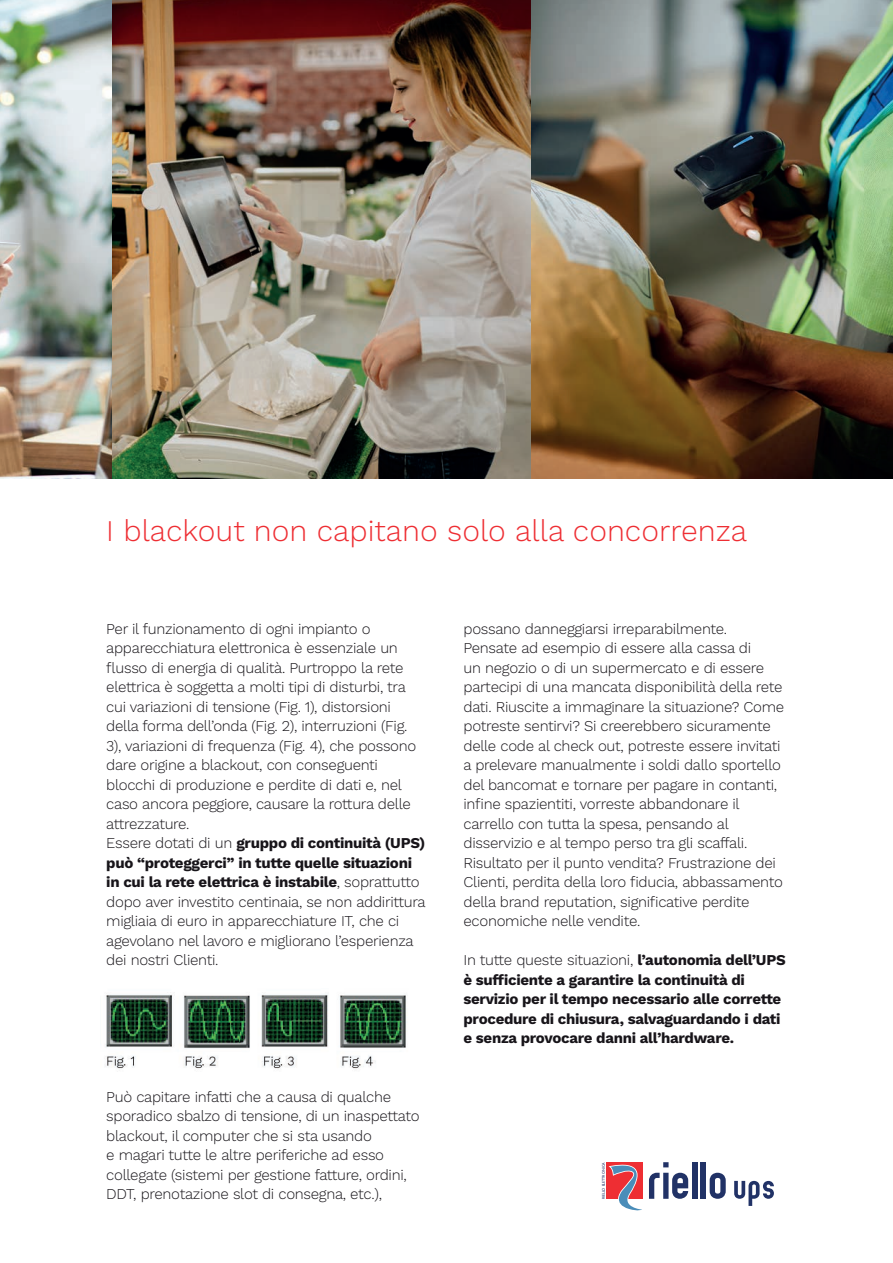
<style>
.page{position:relative;width:893px;height:1263px;background:#fff}
.page>*{position:absolute;margin:0;border:0;box-sizing:border-box;transform-origin:0 0}
.t1{font:300 30px "Work Sans";color:#ee2e33}
.t2{font:300 15px/19.5px "Work Sans";letter-spacing:-.02em;color:#171419}
.t3{font:700 15px/19.5px "Work Sans";letter-spacing:-.02em;color:#171419}
.t4{font:3.75px "Gill Sans";color:#213266}
.s1{font-weight:700}
.s2{font-weight:300}
</style>
<div class="page">
<img style="left:0;top:0;width:113px;height:478px">
<img style="left:113px;top:0;width:418px;height:478px">
<img style="left:531px;top:0;width:362px;height:478px">
<svg style="left:734px;top:1181px;width:40px;height:25px"></svg>
<div style="left:692px;top:1162px;width:5px;height:37px;background:#213266"></div>
<div style="left:701px;top:1162px;width:5px;height:37px;background:#213266"></div>
<svg style="left:710px;top:1173px;width:16px;height:26px"></svg>
<svg style="left:606px;top:1162px;width:82px;height:49px"></svg>
<img style="left:105px;top:992px;width:302px;height:77px">
<h1 class="t1" style="left:106px;top:513px;width:642px">I blackout non capitano solo alla concorrenza</h1>
<p class="t2" style="left:106px;top:619px;width:321px">Per il funzionamento di ogni impianto o apparecchiatura elettronica è essenziale un flusso di energia di qualità. Purtroppo la rete elettrica è soggetta a molti tipi di disturbi, tra cui variazioni di tensione (Fig. 1), distorsioni della forma dell’onda (Fig. 2), interruzioni (Fig.<br>3), variazioni di frequenza (Fig. 4), che possono dare origine a blackout, con conseguenti blocchi di produzione e perdite di dati e, nel caso ancora peggiore, causare la rottura delle attrezzature.<br>Essere dotati di un <span class="s1">gruppo di continuità (UPS) può “proteggerci” in tutte quelle situazioni in cui la rete elettrica è instabile</span>, soprattutto dopo aver investito centinaia, se non addirittura migliaia di euro in apparecchiature IT, che ci agevolano nel lavoro e migliorano l’esperienza dei nostri Clienti.</p>
<p class="t2" style="left:106px;top:1087px;width:315px">Può capitare infatti che a causa di qualche sporadico sbalzo di tensione, di un inaspettato blackout, il computer che si sta usando<br>e magari tutte le altre periferiche ad esso collegate (sistemi per gestione fatture, ordini, DDT, prenotazione slot di consegna, etc.),</p>
<p class="t2" style="left:463px;top:619px;width:322px">possano danneggiarsi irreparabilmente.<br>Pensate ad esempio di essere alla cassa di<br>un negozio o di un supermercato e di essere partecipi di una mancata disponibilità della rete dati. Riuscite a immaginare la situazione? Come potreste sentirvi? Si creerebbero sicuramente delle code al check out, potreste essere invitati a prelevare manualmente i soldi dallo sportello del bancomat e tornare per pagare in contanti, infine spazientiti, vorreste abbandonare il carrello con tutta la spesa, pensando al disservizio e al tempo perso tra gli scaffali.<br>Risultato per il punto vendita? Frustrazione dei Clienti, perdita della loro fiducia, abbassamento della brand reputation, significative perdite economiche nelle vendite.</p>
<p class="t3" style="left:463px;top:951px;width:324px"><span class="s2">In tutte queste situazioni,</span> l’autonomia dell’UPS è sufficiente a garantire la continuità di servizio per il tempo necessario alle corrette procedure di chiusura, salvaguardando i dati e senza provocare danni all’hardware.</p>
<p class="t4" style="left:601px;top:1199px;width:38px;rotate:-90deg">RIELLO ELETTRONICA</p>
</div>
